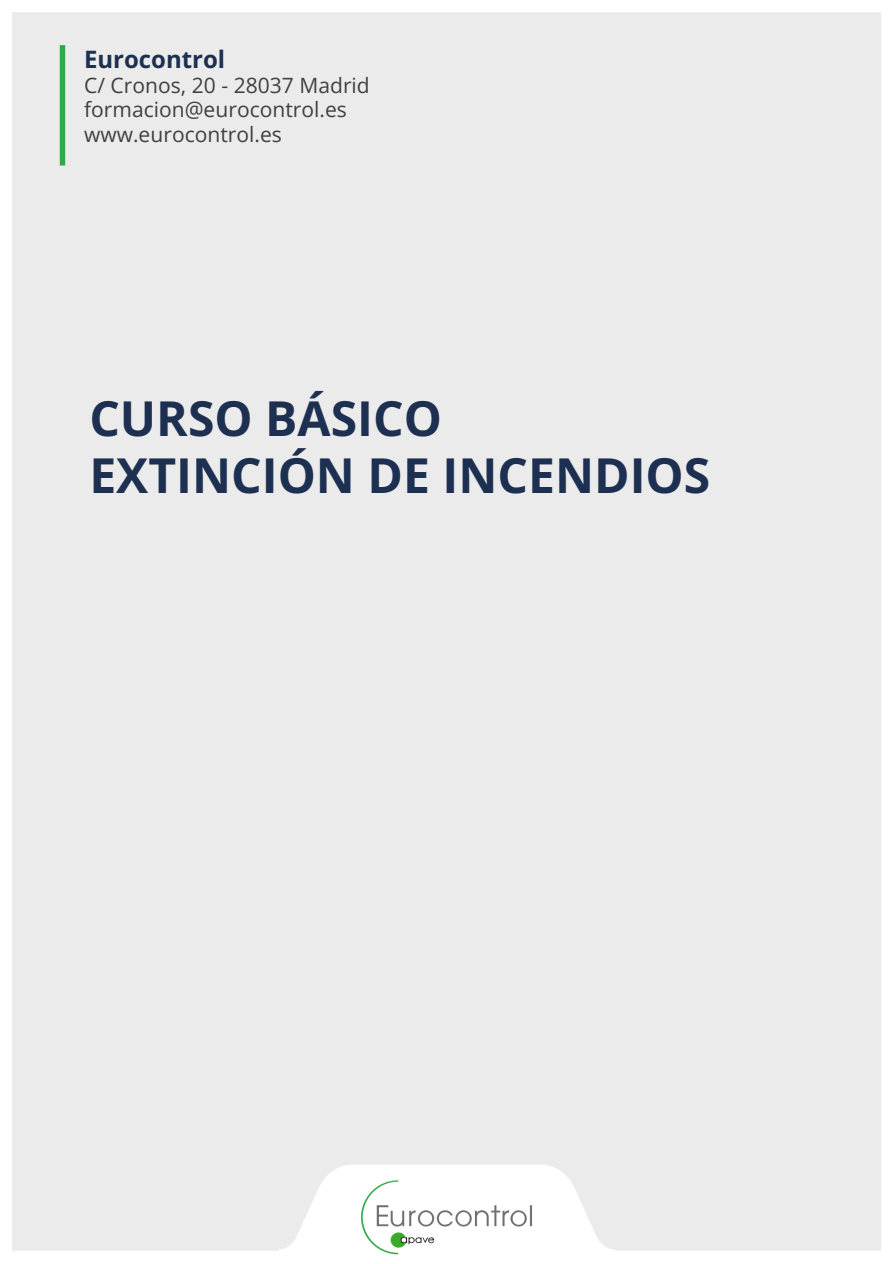
<style>
.page{position:relative;width:894px;height:1264px;background:#fff}
.page>*{position:absolute;margin:0;border:0;box-sizing:border-box;transform-origin:0 0}
.t1{font:700 48px/57.3px "Open Sans";color:#1d3051}
.t2{font:700 24px "Open Sans";color:#1d3051}
.t3{font:21px/24.8px "Open Sans";color:#404040}
</style>
<div class="page">
<div style="left:12px;top:12px;width:869px;height:1243px;background:#ebebeb"></div>
<h2 class="t2" style="left:84px;top:42px;width:142px">Eurocontrol</h2>
<p class="t3" style="left:84px;top:72px;width:287px">C/ Cronos, 20 - 28037 Madrid formacion@eurocontrol.es</p>
<h1 class="t3" style="left:84px;top:122px;width:199px">www.eurocontrol.es</h1>
<h1 class="t1" style="left:89px;top:388px;width:622px">CURSO BÁSICO<br>EXTINCIÓN DE INCENDIOS</h1>
</div>
